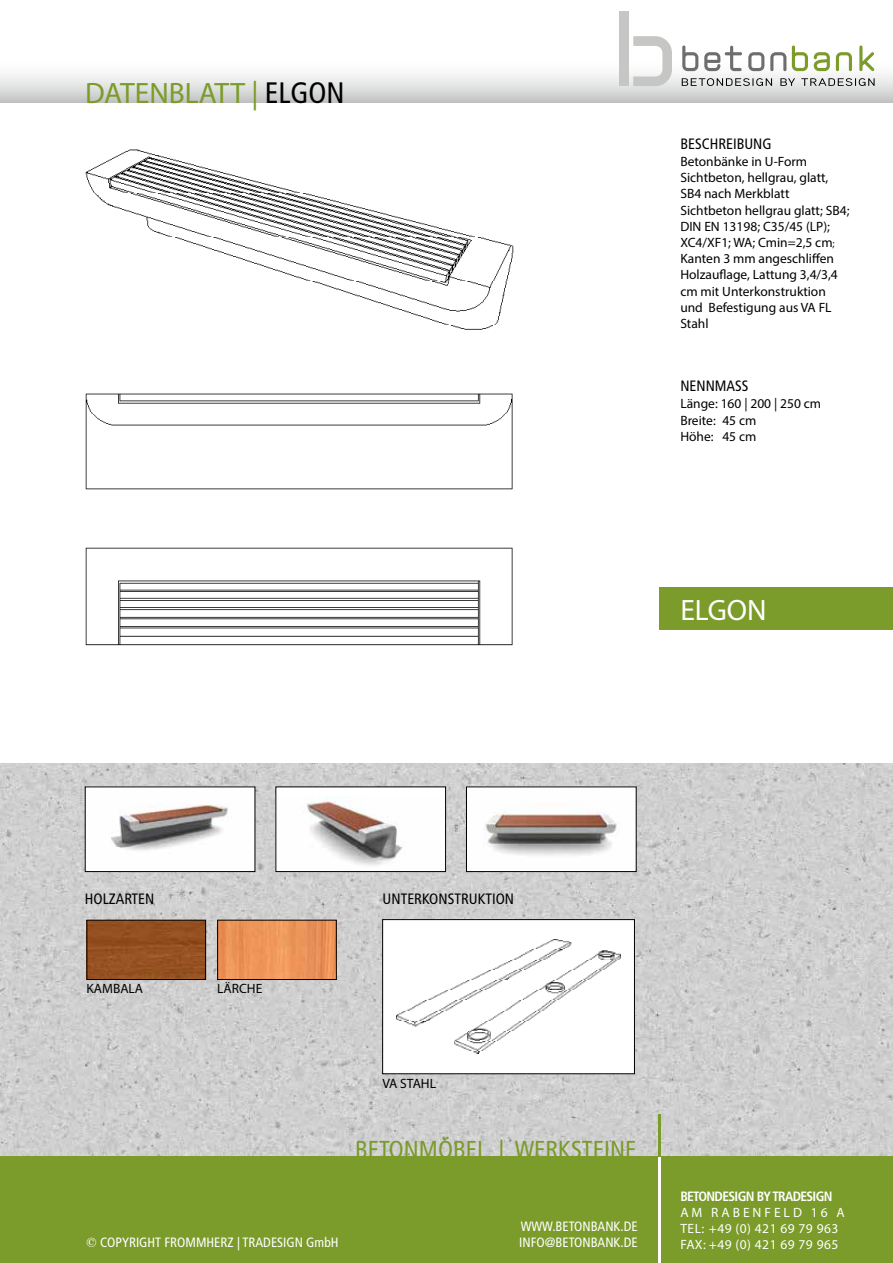
<style>
.page{position:relative;width:893px;height:1263px;background:#fff}
.page>*{position:absolute;margin:0;border:0;box-sizing:border-box;transform-origin:0 0}
.t1{font:29.55px "Myriad Pro";color:#7b9b2a}
.t2{font:29.55px "Myriad Pro";color:#fff}
.t3{font:condensed 24.45px "Frutiger";color:#7b9b2a}
.t4{font:condensed 15px "Frutiger";color:#000}
.t5{font:13.5px/16.2px "Myriad Pro";color:#000}
.t6{font:condensed 13.5px "Frutiger";color:#fff}
.t7{font:13.5px/16.2px "Myriad Pro";letter-spacing:.035em;color:#fff}
.t8{font:700 condensed 13.5px "Frutiger";letter-spacing:-.05em;color:#fff}
.s1{font-family:"Frutiger";font-stretch:condensed;color:#000}
.s2{font-size:10.5px}
.s3{font-family:"Times";font-stretch:normal}
</style>
<div class="page">
<img style="left:0;top:763px;width:893px;height:393px">
<svg style="left:0;top:45px;width:893px;height:58px"></svg>
<svg style="left:633px;top:36px;width:39px;height:50px"></svg>
<div style="left:619px;top:11px;width:10px;height:75px;background:#c6c6c5"></div>
<svg style="left:682px;top:78px;width:193px;height:8px;background:#acacac"></svg>
<svg style="left:682px;top:46px;width:104px;height:25px"></svg>
<svg style="left:792px;top:46px;width:82px;height:25px"></svg>
<div style="left:659px;top:587px;width:234px;height:42px;background:#7b9b2a"></div>
<div style="left:0;top:1157px;width:893px;height:106px;background:#7b9b2a"></div>
<hr style="left:658px;top:1157px;width:2px;height:106px;background:#fff">
<hr style="left:658px;top:1114px;width:2px;height:43px;background:#7b9b2a">
<div style="left:383px;top:919px;width:251px;height:155px;background:#fff"></div>
<img style="left:396px;top:940px;width:225px;height:114px">
<div style="left:382px;top:919px;width:253px;height:155px;border:1px solid #000"></div>
<img style="left:89px;top:922px;width:115px;height:56px">
<div style="left:87px;top:920px;width:119px;height:60px;border:1px solid #000"></div>
<img style="left:219px;top:922px;width:116px;height:56px">
<div style="left:217px;top:920px;width:120px;height:60px;border:1px solid #000"></div>
<img style="left:85px;top:149px;width:429px;height:496px">
<img style="left:87px;top:789px;width:166px;height:81px">
<div style="left:85px;top:787px;width:170px;height:85px;border:1px solid #000"></div>
<img style="left:468px;top:789px;width:166px;height:81px">
<div style="left:466px;top:787px;width:170px;height:85px;border:1px solid #000"></div>
<div style="left:276px;top:787px;width:170px;height:84px;background:#fff"></div>
<img style="left:306px;top:796px;width:97px;height:70px">
<div style="left:276px;top:787px;width:170px;height:85px;border:1px solid #000"></div>
<h1 class="t1" style="left:85px;top:75px;width:261px">DATENBLATT | <span class="s1">ELGON</span></h1>
<p class="t4" style="left:680px;top:135px;width:93px">BESCHREIBUNG</p>
<p class="t5" style="left:680px;top:153px;width:171px">Betonbänke in U-Form<br>Sichtbeton, hellgrau, glatt,<br>SB4 nach Merkblatt<br>Sichtbeton hellgrau glatt; SB4;<br>DIN EN 13198; C35/45 (LP);<br>XC4/XF1; WA; Cmin=2,5 cm<span class="s2">;<br></span>Kanten 3 mm angeschliffen<br>Holzauflage, Lattung 3,4/3,4 cm mit Unterkonstruktion und Befestigung aus VA FL<br>Stahl</p>
<p class="t4" style="left:680px;top:377px;width:70px">NENNMASS</p>
<p class="t5" style="left:680px;top:396px;width:142px">Länge: 160 | 200 | 250 cm<br>Breite: 45 cm<br>Höhe: 45 cm</p>
<h1 class="t2" style="left:680px;top:591px;width:88px">ELGON</h1>
<p class="t4" style="left:85px;top:890px;width:71px">HOLZARTEN</p>
<p class="t5" style="left:87px;top:980px;width:58px">KAMBALA</p>
<p class="t5" style="left:217px;top:980px;width:47px">LÄRCHE</p>
<p class="t4" style="left:383px;top:890px;width:133px">UNTERKONSTRUKTION</p>
<p class="t5" style="left:382px;top:1075px;width:55px">VA STAHL</p>
<h2 class="t3" style="left:355px;top:1135px;width:283px">BETONMÖBEL | WERKSTEINE</h2>
<p class="t6" style="left:521px;top:1218px;width:119px">WWW.BETONBANK.DE</p>
<p class="t6" style="left:86px;top:1234px;width:254px"><span class="s3">©</span> COPYRIGHT FROMMHERZ | TRADESIGN GmbH</p>
<p class="t6" style="left:519px;top:1235px;width:120px">INFO@BETONBANK.DE</p>
<p class="t8" style="left:680px;top:1188px;width:154px">BETONDESIGN BY TRADESIGN</p>
<p class="t7" style="left:680px;top:1204px;width:166px">AM RABENFELD 16 A<br>TEL: +49 (0) 421 69 79 963<br>FAX: +49 (0) 421 69 79 965</p>
</div>
